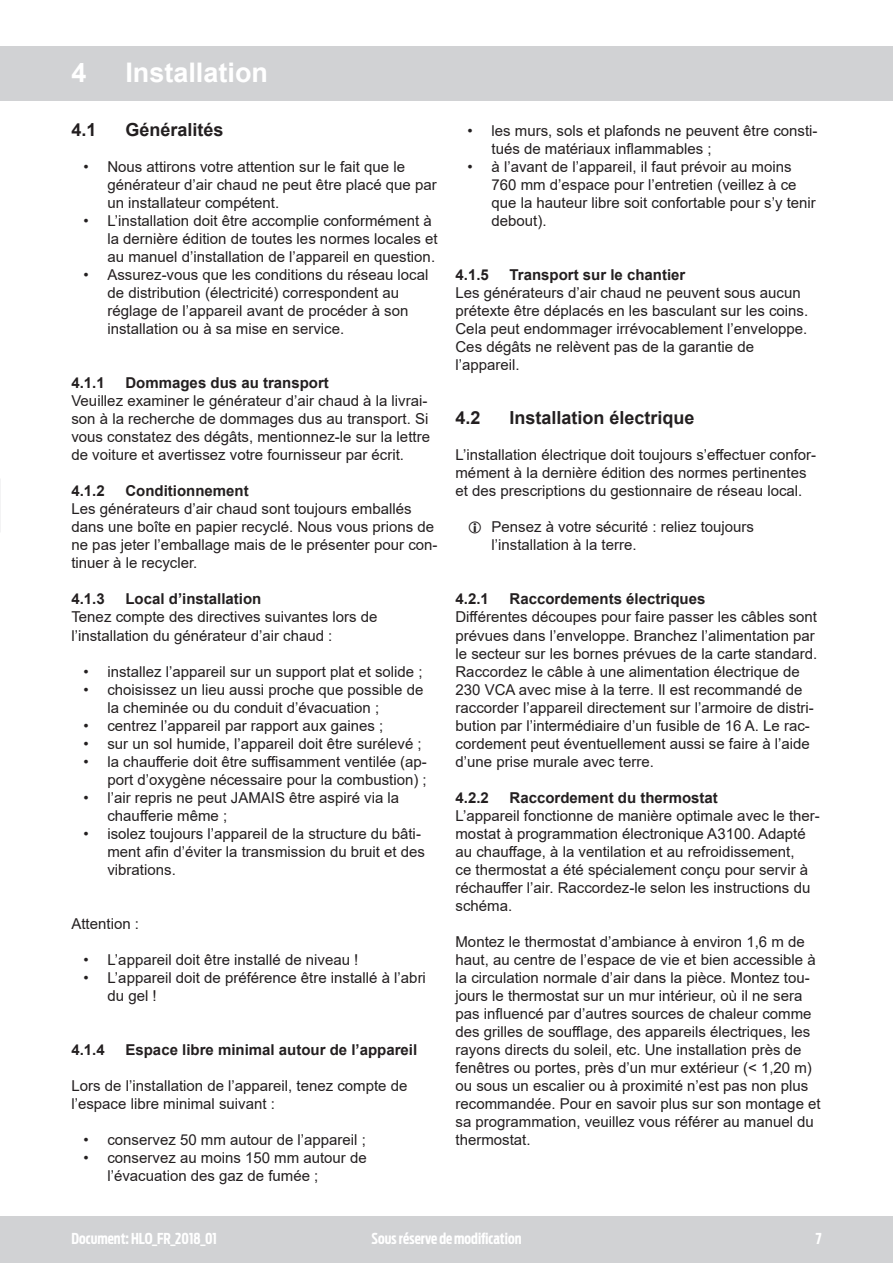
<style>
.page{position:relative;width:893px;height:1263px;background:#fff}
.page>*{position:absolute;margin:0;border:0;box-sizing:border-box;transform-origin:0 0}
.t1{font:700 27px "Arial";color:#fff}
.t2{font:700 18px "Arial";color:#231f20}
.t3{font:15px/18px "Arial";color:#231f20}
.t4{font:700 15px "Arial";color:#231f20}
.t5{font:700 15px "Antenna Extra Cond";color:#fff}
</style>
<div class="page">
<div style="left:0;top:1216px;width:893px;height:47px;background:#d1d2d4"></div>
<div style="left:0;top:46px;width:893px;height:54px;background:#d1d2d4"></div>
<h1 class="t1" style="left:71px;top:54px;width:17px">4</h1>
<h1 class="t1" style="left:125px;top:54px;width:144px">Installation</h1>
<p class="t2" style="left:71px;top:117px;width:27px">4.1</p>
<p class="t2" style="left:125px;top:117px;width:100px">Généralités</p>
<p class="t3" style="left:107px;top:158px;width:331px;text-indent:-24px">• Nous attirons votre attention sur le fait que le générateur d’air chaud ne peut être placé que par un installateur compétent.</p>
<p class="t3" style="left:107px;top:212px;width:332px;text-indent:-24px">• L’installation doit être accomplie conformément à la dernière édition de toutes les normes locales et au manuel d’installation de l’appareil en question.</p>
<p class="t3" style="left:107px;top:266px;width:322px;text-indent:-24px">• Assurez-vous que les conditions du réseau local de distribution (électricité) correspondent au réglage de l’appareil avant de procéder à son installation ou à sa mise en service.</p>
<p class="t4" style="left:71px;top:373px;width:35px">4.1.1</p>
<p class="t4" style="left:125px;top:373px;width:205px">Dommages dus au transport</p>
<p class="t3" style="left:71px;top:392px;width:360px">Veuillez examiner le générateur d’air chaud à la livrai&shy;son à la recherche de dommages dus au transport. Si vous constatez des dégâts, mentionnez-le sur la lettre de voiture et avertissez votre fournisseur par écrit.</p>
<p class="t4" style="left:71px;top:481px;width:35px">4.1.2</p>
<p class="t4" style="left:125px;top:481px;width:125px">Conditionnement</p>
<p class="t3" style="left:71px;top:500px;width:367px">Les générateurs d’air chaud sont toujours emballés dans une boîte en papier recyclé. Nous vous prions de ne pas jeter l’emballage mais de le présenter pour con&shy;tinuer à le recycler.</p>
<p class="t4" style="left:71px;top:589px;width:35px">4.1.3</p>
<p class="t4" style="left:125px;top:589px;width:137px">Local d’installation</p>
<p class="t3" style="left:71px;top:608px;width:307px">Tenez compte des directives suivantes lors de l’installation du générateur d’air chaud :</p>
<p class="t3" style="left:83px;top:662px;width:341px">• installez l’appareil sur un support plat et solide ;</p>
<p class="t3" style="left:107px;top:680px;width:317px;text-indent:-24px">• choisissez un lieu aussi proche que possible de la cheminée ou du conduit d’évacuation ;</p>
<p class="t3" style="left:83px;top:716px;width:301px">• centrez l’appareil par rapport aux gaines ;</p>
<p class="t3" style="left:83px;top:734px;width:340px">• sur un sol humide, l’appareil doit être surélevé ;</p>
<p class="t3" style="left:83px;top:752px;width:345px;text-align:right">• la chaufferie doit être suffisamment ventilée (ap&shy;port d’oxygène nécessaire pour la combustion) ;</p>
<p class="t3" style="left:107px;top:788px;width:293px;text-indent:-24px">• l’air repris ne peut JAMAIS être aspiré via la chaufferie même ;</p>
<p class="t3" style="left:107px;top:824px;width:319px;text-indent:-24px">• isolez toujours l’appareil de la structure du bâti&shy;ment afin d’éviter la transmission du bruit et des vibrations.</p>
<p class="t3" style="left:71px;top:914px;width:69px">Attention :</p>
<p class="t3" style="left:83px;top:950px;width:276px">• L’appareil doit être installé de niveau !</p>
<p class="t3" style="left:107px;top:968px;width:320px;text-indent:-24px">• L’appareil doit de préférence être installé à l’abri du gel !</p>
<p class="t4" style="left:71px;top:1039px;width:35px">4.1.4</p>
<p class="t4" style="left:125px;top:1039px;width:293px">Espace libre minimal autour de l’appareil</p>
<p class="t3" style="left:71px;top:1076px;width:337px">Lors de l’installation de l’appareil, tenez compte de l’espace libre minimal suivant :</p>
<p class="t3" style="left:83px;top:1130px;width:284px">• conservez 50 mm autour de l’appareil ;</p>
<p class="t3" style="left:107px;top:1148px;width:261px;text-indent:-24px">• conservez au moins 150 mm autour de l’évacuation des gaz de fumée ;</p>
<p class="t3" style="left:491px;top:122px;width:327px;text-indent:-24px">• les murs, sols et plafonds ne peuvent être consti&shy;tués de matériaux inflammables ;</p>
<p class="t3" style="left:491px;top:158px;width:326px;text-indent:-24px">• à l’avant de l’appareil, il faut prévoir au moins 760 mm d’espace pour l’entretien (veillez à ce que la hauteur libre soit confortable pour s’y tenir debout).</p>
<p class="t4" style="left:455px;top:265px;width:35px">4.1.5</p>
<p class="t4" style="left:509px;top:265px;width:177px">Transport sur le chantier</p>
<p class="t3" style="left:455px;top:284px;width:354px">Les générateurs d’air chaud ne peuvent sous aucun prétexte être déplacés en les basculant sur les coins.<br>Cela peut endommager irrévocablement l’enveloppe.<br>Ces dégâts ne relèvent pas de la garantie de l’appareil.</p>
<p class="t2" style="left:455px;top:405px;width:27px">4.2</p>
<p class="t2" style="left:509px;top:405px;width:187px">Installation électrique</p>
<p class="t3" style="left:455px;top:446px;width:362px">L’installation électrique doit toujours s’effectuer confor&shy;mément à la dernière édition des normes pertinentes et des prescriptions du gestionnaire de réseau local.</p>
<p class="t3" style="left:491px;top:518px;width:264px">Pensez à votre sécurité : reliez toujours l’installation à la terre.</p>
<p class="t4" style="left:455px;top:589px;width:35px">4.2.1</p>
<p class="t4" style="left:509px;top:589px;width:197px">Raccordements électriques</p>
<p class="t3" style="left:455px;top:608px;width:363px">Différentes découpes pour faire passer les câbles sont prévues dans l’enveloppe. Branchez l’alimentation par le secteur sur les bornes prévues de la carte standard.<br>Raccordez le câble à une alimentation électrique de 230 VCA avec mise à la terre. Il est recommandé de raccorder l’appareil directement sur l’armoire de distri&shy;bution par l’intermédiaire d’un fusible de 16 A. Le rac&shy;cordement peut éventuellement aussi se faire à l’aide d’une prise murale avec terre.</p>
<p class="t4" style="left:455px;top:787px;width:35px">4.2.2</p>
<p class="t4" style="left:509px;top:787px;width:210px">Raccordement du thermostat</p>
<p class="t3" style="left:455px;top:806px;width:366px">L’appareil fonctionne de manière optimale avec le ther&shy;mostat à programmation électronique A3100. Adapté au chauffage, à la ventilation et au refroidissement,<br>ce thermostat a été spécialement conçu pour servir à réchauffer l’air. Raccordez-le selon les instructions du schéma.</p>
<p class="t3" style="left:455px;top:932px;width:367px">Montez le thermostat d’ambiance à environ 1,6 m de haut, au centre de l’espace de vie et bien accessible à la circulation normale d’air dans la pièce. Montez tou&shy;jours le thermostat sur un mur intérieur, où il ne sera pas influencé par d’autres sources de chaleur comme des grilles de soufflage, des appareils électriques, les rayons directs du soleil, etc. Une installation près de fenêtres ou portes, près d’un mur extérieur (&lt; 1,20 m) ou sous un escalier ou à proximité n’est pas non plus recommandée. Pour en savoir plus sur son montage et sa programmation, veuillez vous référer au manuel du thermostat.</p>
<p class="t5" style="left:71px;top:1229px;width:147px">Document: HLO_FR_2018_01</p>
<p class="t5" style="left:371px;top:1229px;width:152px">Sous réserve de modification</p>
<p class="t5" style="left:816px;top:1229px;width:7px">7</p>
</div>
